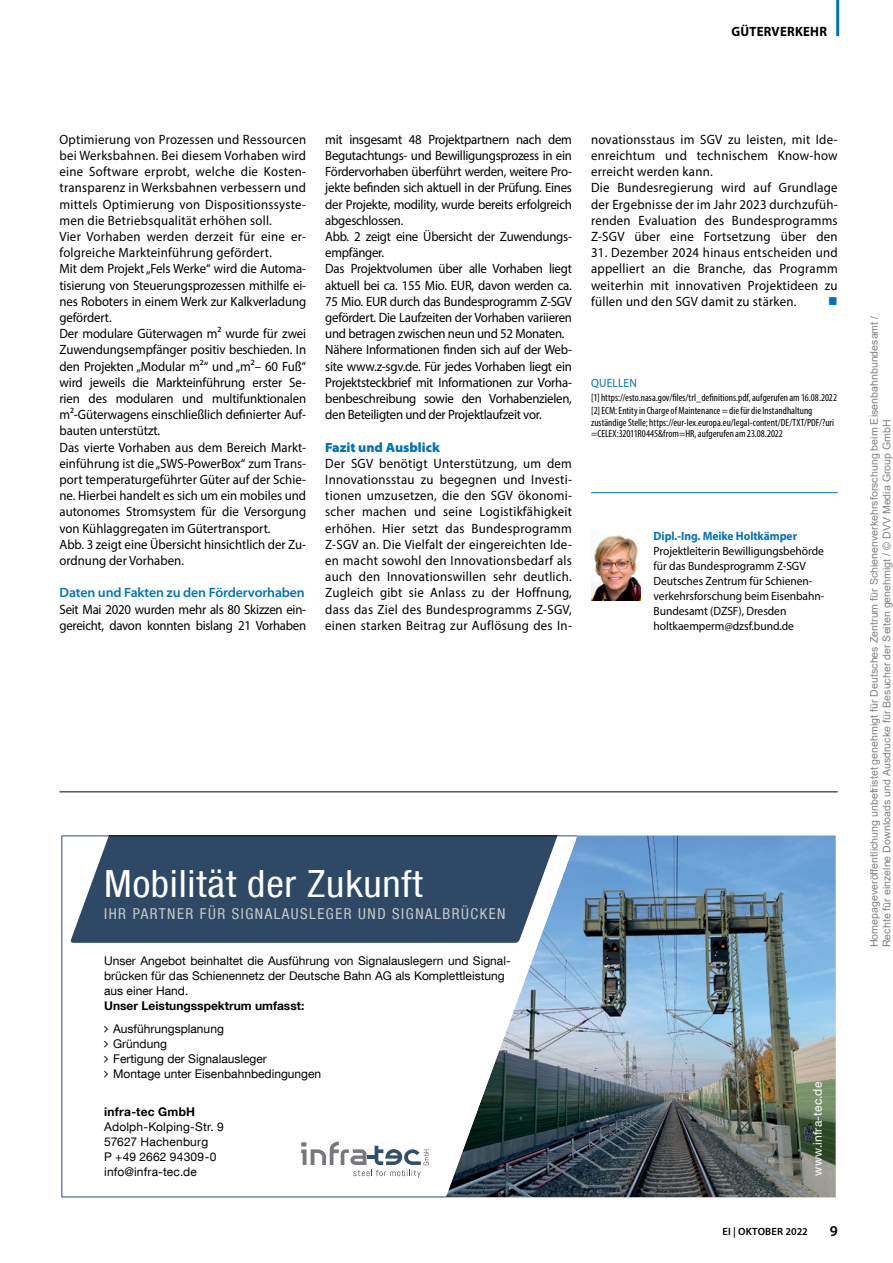
<style>
.page{position:relative;width:893px;height:1263px;background:#fff}
.page>*{position:absolute;margin:0;border:0;box-sizing:border-box;transform-origin:0 0}
.t1{font:condensed 37.5px "Helvetica Neue LT Com";letter-spacing:.02em;color:#fff;scale:1.05 1}
.t2{font:condensed 15px "Helvetica Neue LT Com";letter-spacing:.1em;color:#c8cbcc}
.t3{font:600 15px "Myriad Pro";color:#000}
.t4{font:13.5px/16.2px "Myriad Pro";letter-spacing:-.01em;color:#000;scale:.95 1}
.t5{font:13.5px/16.2px "Myriad Pro";letter-spacing:.02em;color:#000;scale:.95 1}
.t6{font:600 semi-expanded 13.5px "Myriad Pro";letter-spacing:-.01em;color:#0072bc;scale:.95 1}
.t7{font:900 semi-expanded 13.5px "Myriad Pro";color:#0072bc;scale:.95 1}
.t8{font:700 13.5px "Myriad Pro";letter-spacing:.02em;color:#000;scale:.95 1}
.t9{font:13.5px "Wingdings";color:#0072bc;scale:.95 1}
.t10{font:12px/15px "Helvetica Neue LT Com";color:#000}
.t11{font:12px/15px "Myriad Pro";letter-spacing:-.005em;color:#000;scale:.96 1}
.t12{font:700 12px "Helvetica Neue LT Com";color:#000}
.t13{font:700 12px "Myriad Pro";letter-spacing:-.005em;color:#0072bc;scale:.96 1}
.t14{font:12px "Helvetica Neue LT Com";letter-spacing:.015em;color:#fff}
.t15{font:700 12px "Helvetica Neue LT Com";letter-spacing:.025em;color:#000}
.t16{font:12px "Myriad Pro";color:#0072bc;scale:.95 1}
.t17{font:10.65px/12.8px "Arial";color:rgb(0 0 0/.5)}
.t18{font:condensed 10.5px/13.4px "Myriad Pro";color:#000}
.t19{font:600 10.5px "Myriad Pro";letter-spacing:.01em;color:#000}
</style>
<div class="page">
<hr style="left:836px;top:0;width:3px;height:36px;background:#0072bc">
<img style="left:591px;top:535px;width:50px;height:66px">
<hr style="left:591px;top:492px;width:247px;height:1px;background:#0072bc">
<hr style="left:60px;top:791px;width:778px;height:1px;background:#000">
<img style="left:446px;top:836px;width:390px;height:361px">
<svg style="left:301px;top:1141px;width:126px;height:37px"></svg>
<svg style="left:70px;top:836px;width:492px;height:107px;background:#38536d"></svg>
<svg style="left:427px;top:839px;width:149px;height:356px"></svg>
<p class="t8" style="left:731px;top:23px;width:102px">Güterverkehr</p>
<p class="t4" style="left:60px;top:131px;width:261px">Optimierung von Prozessen und Ressourcen bei Werksbahnen. Bei diesem Vorhaben wird eine Software erprobt, welche die Kosten&shy;transparenz in Werksbahnen verbessern und mittels Optimierung von Dispositionssyste&shy;men die Betriebsqualität erhöhen soll.<br>Vier Vorhaben werden derzeit für eine er&shy;folgreiche Markteinführung gefördert.<br>Mit dem Projekt „Fels Werke“ wird die Automa&shy;tisierung von Steuerungsprozessen mithilfe ei&shy;nes Roboters in einem Werk zur Kalkverladung gefördert.<br>Der modulare Güterwagen m² wurde für zwei Zuwendungsempfänger positiv beschieden. In den Projekten „Modular m²“ und „m²– 60 Fuß“ wird jeweils die Markteinführung erster Se&shy;rien des modularen und multifunktionalen m²-Güterwagens einschließlich definierter Auf&shy;bauten unterstützt.<br>Das vierte Vorhaben aus dem Bereich Markt&shy;einführung ist die „SWS-PowerBox“ zum Trans&shy;port temperaturgeführter Güter auf der Schie&shy;ne. Hierbei handelt es sich um ein mobiles und autonomes Stromsystem für die Versorgung von Kühlaggregaten im Gütertransport.<br>Abb. 3 zeigt eine Übersicht hinsichtlich der Zu&shy;ordnung der Vorhaben.</p>
<p class="t6" style="left:60px;top:585px;width:260px">Daten und Fakten zu den Fördervorhaben</p>
<p class="t4" style="left:60px;top:601px;width:261px">Seit Mai 2020 wurden mehr als 80 Skizzen ein&shy;gereicht, davon konnten bislang 21 Vorhaben</p>
<p class="t4" style="left:325px;top:131px;width:261px">mit insgesamt 48 Projektpartnern nach dem Begutachtungs- und Bewilligungsprozess in ein Fördervorhaben überführt werden, weitere Pro&shy;jekte befinden sich aktuell in der Prüfung. Eines der Projekte, modility, wurde bereits erfolgreich abgeschlossen.<br>Abb. 2 zeigt eine Übersicht der Zuwendungs&shy;empfänger.<br>Das Projektvolumen über alle Vorhaben liegt aktuell bei ca. 155 Mio. EUR, davon werden ca.<br>75 Mio. EUR durch das Bundesprogramm Z-SGV gefördert. Die Laufzeiten der Vorhaben variieren und betragen zwischen neun und 52 Monaten.<br>Nähere Informationen finden sich auf der Web&shy;site www.z-sgv.de. Für jedes Vorhaben liegt ein Projektsteckbrief mit Informationen zur Vorha&shy;benbeschreibung sowie den Vorhabenzielen, den Beteiligten und der Projektlaufzeit vor.</p>
<p class="t7" style="left:325px;top:439px;width:122px">Fazit und Ausblick</p>
<p class="t4" style="left:325px;top:455px;width:261px;text-align:justify">Der SGV benötigt Unterstützung, um dem Innovationsstau zu begegnen und Investi&shy;tionen umzusetzen, die den SGV ökonomi&shy;scher machen und seine Logistikfähigkeit erhöhen. Hier setzt das Bundesprogramm Z-SGV an. Die Vielfalt der eingereichten Ide&shy;en macht sowohl den Innovationsbedarf als auch den Innovationswillen sehr deutlich.<br>Zugleich gibt sie Anlass zu der Hoffnung, dass das Ziel des Bundesprogramms Z-SGV, einen starken Beitrag zur Auflösung des In-</p>
<p class="t5" style="left:591px;top:131px;width:261px">novationsstaus im SGV zu leisten, mit Ide&shy;enreichtum und technischem Know-how erreicht werden kann.<br>Die Bundesregierung wird auf Grundlage der Ergebnisse der im Jahr 2023 durchzufüh&shy;renden Evaluation des Bundesprogramms Z-SGV über eine Fortsetzung über den</p>
<p class="t4" style="left:591px;top:244px;width:261px;text-align:justify">31. Dezember 2024 hinaus entscheiden und appelliert an die Branche, das Programm weiterhin mit innovativen Projektideen zu füllen und den SGV damit zu stärken.</p>
<p class="t9" style="left:828px;top:294px;width:12px">■</p>
<p class="t16" style="left:591px;top:375px;width:16px">Quellen</p>
<p class="t18" style="left:591px;top:391px;width:247px">[1] https://esto.nasa.gov/files/trl_definitions.pdf, aufgerufen am 16.08.2022 [2] ECM: Entity in Charge of Maintenance = die für die Instandhaltung</p>
<p class="t18" style="left:591px;top:416px;width:245px;line-height:11.2px">zuständige Stelle; https://eur-lex.europa.eu/legal-content/DE/TXT/PDF/?uri =CELEX:32011R0445&amp;from=HR, aufgerufen am 23.08.2022</p>
<p class="t13" style="left:654px;top:528px;width:151px">Dipl.-Ing. Meike Holtkämper</p>
<p class="t11" style="left:654px;top:543px;width:179px">Projektleiterin Bewilligungsbehörde für das Bundesprogramm Z-SGV<br>Deutsches Zentrum für Schienen&shy;verkehrsforschung beim Eisenbahn-<br>Bundesamt (DZSF), Dresden holtkaemperm@dzsf.bund.de</p>
<h1 class="t1" style="left:104px;top:861px;width:305px">Mobilität der Zukunft</h1>
<p class="t2" style="left:104px;top:904px;width:403px">IHR PARTNER FÜR SIGNALAUSLEGER UND SIGNALBRÜCKEN</p>
<p class="t10" style="left:104px;top:953px;width:408px">Unser Angebot beinhaltet die Ausführung von Signalauslegern und Signal&shy;brücken für das Schienennetz der Deutsche Bahn AG als Komplettleistung aus einer Hand.</p>
<p class="t12" style="left:104px;top:998px;width:202px">Unser Leistungsspektrum umfasst:</p>
<p class="t10" style="left:113px;top:1021px;width:210px">Ausführungsplanung<br>Gründung<br>Fertigung der Signalausleger<br>Montage unter Eisenbahnbedingungen</p>
<p class="t15" style="left:104px;top:1104px;width:93px">infra-tec GmbH</p>
<p class="t10" style="left:104px;top:1119px;width:121px">Adolph-Kolping-Str. 9<br>57627 Hachenburg<br>P +49 2662 94309-0 info@infra-tec.de</p>
<p class="t14" style="left:810px;top:1176px;width:95px;rotate:-90deg">www.infra-tec.de</p>
<p class="t19" style="left:722px;top:1225px;width:87px">EI | OKTOBER 2022</p>
<p class="t3" style="left:830px;top:1221px;width:10px">9</p>
<p class="t17" style="left:867px;top:947px;width:633px;rotate:-90deg">Homepageveröffentlichung unbefristet genehmigt für Deutsches Zentrum für Schienenverkehrsforschung beim Eisenbahnbundesamt /<br>Rechte für einzelne Downloads und Ausdrucke für Besucher der Seiten genehmigt / © DVV Media Group GmbH</p>
</div>
